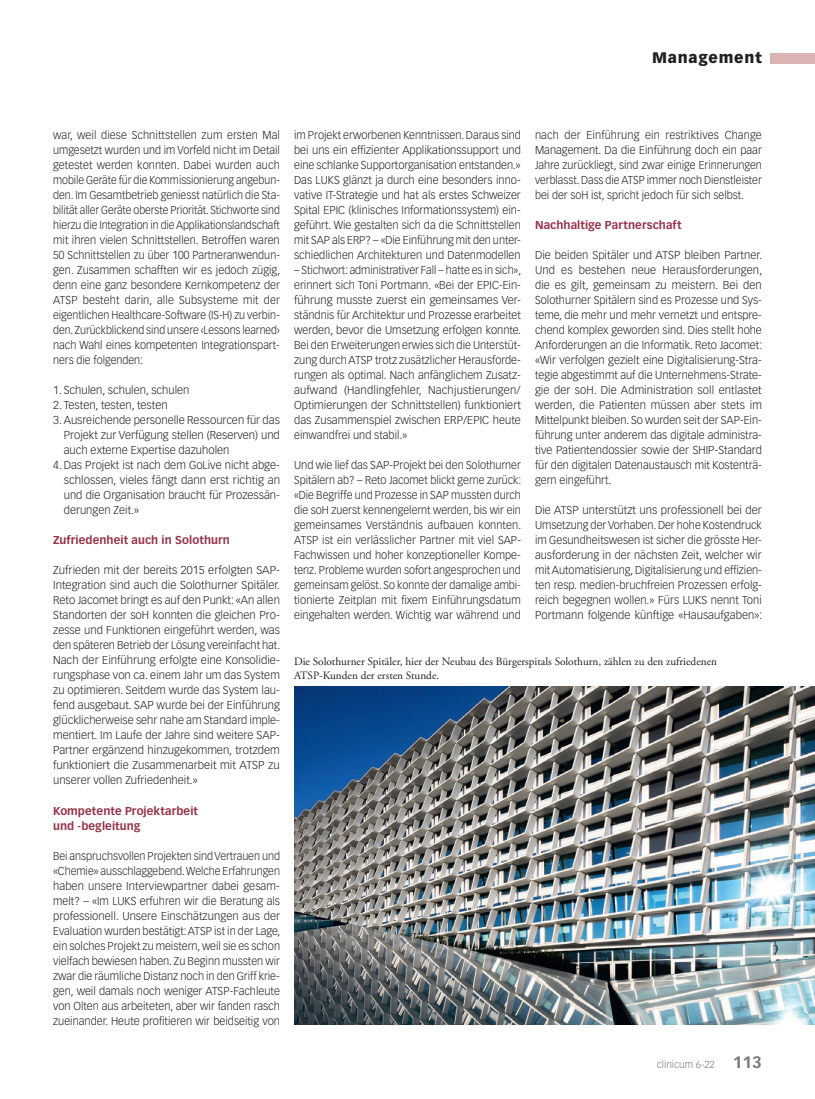
<style>
.page{position:relative;width:815px;height:1099px;background:#fff}
.page>*{position:absolute;margin:0;border:0;box-sizing:border-box;transform-origin:0 0}
.t1{font:900 15px "Vectora LT Std";letter-spacing:.05em;color:#231f20}
.Lauftext{font:300 11.25px/15px "Vectora LT Std";color:#231f20;text-align:justify}
.Lauftext-2{font:300 11.25px/15px "Vectora LT Std";color:#231f20;text-align:justify;scale:.96 1}
.Legende{font:11.25px/13.5px "Adobe Garamond Pro";color:#231f20}
.ZT_MM{font:700 11.25px/15px "Vectora LT Std";letter-spacing:.005em;color:#983249}
.t2{font:300 10px "Vectora LT Std";color:#76787b}
.s1{font-weight:700;font-size:16.25px}
</style>
<div class="page">
<div style="left:770px;top:53px;width:45px;height:10px;background:#d9b4b3"></div>
<img style="left:294px;top:686px;width:521px;height:338px">
<h1 class="t1" style="left:652px;top:49px;width:111px">Management</h1>
<p class="Lauftext" style="left:53px;top:128px;width:229px">war, weil diese Schnittstellen zum ersten Mal umgesetzt wurden und im Vorfeld nicht im Detail getestet werden konnten. Dabei wurden auch mobile Geräte für die Kommissionierung angebun&shy;den. Im Gesamtbetrieb geniesst natürlich die Sta&shy;bilität aller Geräte oberste Priorität. Stichworte sind hierzu die Integration in die Applikationslandschaft mit ihren vielen Schnittstellen. Betroffen waren 50 Schnittstellen zu über 100 Partneranwendun&shy;gen. Zusammen schafften wir es jedoch zügig, denn eine ganz besondere Kernkompetenz der ATSP besteht darin, alle Subsysteme mit der eigentlichen Healthcare-Software (IS-H) zu verbin&shy;den. Zurückblickend sind unsere ‹Lessons learned› nach Wahl eines kompetenten Integrationspart&shy;ners die folgenden:</p>
<p class="Lauftext" style="left:53px;top:383px;width:138px">1. Schulen, schulen, schulen</p>
<p class="Lauftext" style="left:53px;top:398px;width:116px">2. Testen, testen, testen</p>
<p class="Lauftext" style="left:64px;top:413px;width:218px;text-indent:-11px">3. Ausreichende personelle Ressourcen für das Projekt zur Verfügung stellen (Reserven) und auch externe Expertise dazuholen</p>
<p class="Lauftext" style="left:64px;top:458px;width:218px;text-indent:-11px">4. Das Projekt ist nach dem GoLive nicht abge&shy;schlossen, vieles fängt dann erst richtig an und die Organisation braucht für Prozessän&shy;derungen Zeit.»</p>
<p class="ZT_MM" style="left:53px;top:533px;width:178px">Zufriedenheit auch in Solothurn</p>
<p class="Lauftext" style="left:53px;top:563px;width:229px">Zufrieden mit der bereits 2015 erfolgten SAP-Integration sind auch die Solothurner Spitäler.<br>Reto Jacomet bringt es auf den Punkt: «An allen Standorten der soH konnten die gleichen Pro&shy;zesse und Funktionen eingeführt werden, was den späteren Betrieb der Lösung vereinfacht hat.</p>
<p class="Lauftext" style="left:53px;top:653px;width:228px">Nach der Einführung erfolgte eine Konsolidie&shy;rungsphase von ca. einem Jahr um das System zu optimieren. Seitdem wurde das System lau&shy;fend ausgebaut. SAP wurde bei der Einführung glücklicherweise sehr nahe am Standard imple&shy;mentiert. Im Laufe der Jahre sind weitere SAP-Partner ergänzend hinzugekommen, trotzdem funktioniert die Zusammenarbeit mit ATSP zu unserer vollen Zufriedenheit.»</p>
<p class="ZT_MM" style="left:53px;top:803px;width:146px">Kompetente Projektarbeit und -begleitung</p>
<p class="Lauftext-2" style="left:53px;top:848px;width:238px">Bei anspruchsvollen Projekten sind Vertrauen und «Chemie» ausschlaggebend. Welche Erfahrungen haben unsere Interviewpartner dabei gesam&shy;melt? – «Im LUKS erfuhren wir die Beratung als professionell. Unsere Einschätzungen aus der Evaluation wurden bestätigt: ATSP ist in der Lage, ein solches Projekt zu meistern, weil sie es schon vielfach bewiesen haben. Zu Beginn mussten wir zwar die räumliche Distanz noch in den Griff krie&shy;gen, weil damals noch weniger ATSP-Fachleute von Olten aus arbeiteten, aber wir fanden rasch zueinander. Heute profitieren wir beidseitig von</p>
<p class="Lauftext" style="left:535px;top:128px;width:228px">nach der Einführung ein restriktives Change Management. Da die Einführung doch ein paar Jahre zurückliegt, sind zwar einige Erinnerungen verblasst. Dass die ATSP immer noch Dienstleister bei der soH ist, spricht jedoch für sich selbst.</p>
<p class="ZT_MM" style="left:535px;top:218px;width:148px">Nachhaltige Partnerschaft</p>
<p class="Lauftext" style="left:535px;top:248px;width:229px">Die beiden Spitäler und ATSP bleiben Partner.<br>Und es bestehen neue Herausforderungen, die es gilt, gemeinsam zu meistern. Bei den Solothurner Spitälern sind es Prozesse und Sys&shy;teme, die mehr und mehr vernetzt und entspre&shy;chend komplex geworden sind. Dies stellt hohe Anforderungen an die Informatik. Reto Jacomet: «Wir verfolgen gezielt eine Digitalisierung-Stra&shy;tegie abgestimmt auf die Unternehmens-Strate&shy;gie der soH. Die Administration soll entlastet werden, die Patienten müssen aber stets im Mittelpunkt bleiben. So wurden seit der SAP-Ein&shy;führung unter anderem das digitale administra&shy;tive Patientendossier sowie der SHIP-Standard für den digitalen Datenaustausch mit Kostenträ&shy;gern eingeführt.</p>
<p class="Lauftext" style="left:535px;top:503px;width:229px">Die ATSP unterstützt uns professionell bei der Umsetzung der Vorhaben. Der hohe Kostendruck im Gesundheitswesen ist sicher die grösste Her&shy;ausforderung in der nächsten Zeit, welcher wir mit Automatisierung, Digitalisierung und effizien&shy;ten resp. medien-bruchfreien Prozessen erfolg&shy;reich begegnen wollen.» Fürs LUKS nennt Toni Portmann folgende künftige «Hausaufgaben»:</p>
<p class="Legende" style="left:294px;top:655px;width:424px">Die Solothurner Spitäler, hier der Neubau des Bürgerspitals Solothurn, zählen zu den zufriedenen<br>ATSP-Kunden der ersten Stunde.</p>
<p class="Lauftext" style="left:294px;top:128px;width:228px">im Projekt erworbenen Kenntnissen. Daraus sind bei uns ein effizienter Applikationssupport und eine schlanke Supportorganisation entstanden.» Das LUKS glänzt ja durch eine besonders inno&shy;vative IT-Strategie und hat als erstes Schweizer Spital EPIC (klinisches Informationssystem) ein&shy;geführt. Wie gestalten sich da die Schnittstellen mit SAP als ERP? – «Die Einführung mit den unter&shy;schiedlichen Architekturen und Datenmodellen</p>
<p class="Lauftext-2" style="left:294px;top:263px;width:238px">– Stichwort: administrativer Fall – hatte es in sich», erinnert sich Toni Portmann. «Bei der EPIC-Ein&shy;führung musste zuerst ein gemeinsames Ver&shy;ständnis für Architektur und Prozesse erarbeitet werden, bevor die Umsetzung erfolgen konnte.<br>Bei den Erweiterungen erwies sich die Unterstüt&shy;zung durch ATSP trotz zusätzlicher Herausforde&shy;rungen als optimal. Nach anfänglichem Zusatz&shy;aufwand (Handlingfehler, Nachjustierungen/ Optimierungen der Schnittstellen) funktioniert das Zusammenspiel zwischen ERP/EPIC heute einwandfrei und stabil.»</p>
<p class="Lauftext" style="left:294px;top:458px;width:229px">Und wie lief das SAP-Projekt bei den Solothurner Spitälern ab? – Reto Jacomet blickt gerne zurück: «Die Begriffe und Prozesse in SAP mussten durch die soH zuerst kennengelernt werden, bis wir ein gemeinsames Verständnis aufbauen konnten.<br>ATSP ist ein verlässlicher Partner mit viel SAP-Fachwissen und hoher konzeptioneller Kompe&shy;tenz. Probleme wurden sofort angesprochen und gemeinsam gelöst. So konnte der damalige ambi&shy;tionierte Zeitplan mit fixem Einführungsdatum eingehalten werden. Wichtig war während und</p>
<p class="t2" style="left:657px;top:1058px;width:106px">clinicum 6-22 <span class="s1">113</span></p>
</div>
